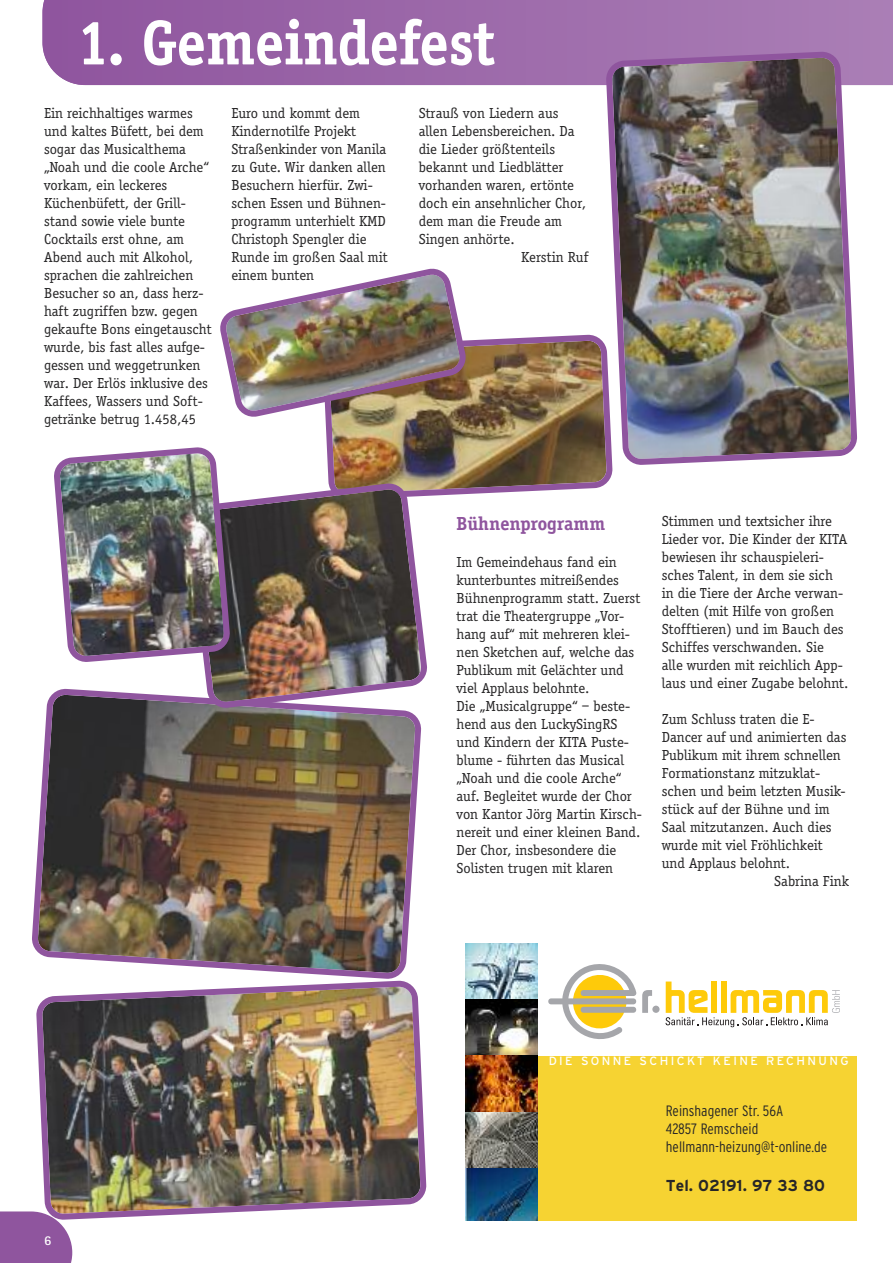
<style>
.page{position:relative;width:893px;height:1263px;background:#fff}
.page>*{position:absolute;margin:0;border:0;box-sizing:border-box;transform-origin:0 0}
.t1{font:700 64.95px "Officina Serif";color:#fff;scale:.94 1}
.t2{font:700 19.5px "Officina Serif";color:#8f559e}
.t3{font:700 15.9px "Interstate";color:#272627}
.t4{font:15px/18px "Officina Serif";color:#272627}
.t5{font:300 condensed 15px/18px "Interstate";color:#272627}
.t6{font:700 13.5px "Rotis Sans Serif";color:#fff}
.t7{font:12px "Interstate";letter-spacing:.2em;color:#fff}
</style>
<div class="page">
<div style="left:0;top:1211px;width:72px;height:52px;background:#8f559e"></div>
<div style="left:538px;top:1056px;width:319px;height:164px;background:#f6d332"></div>
<div style="left:652px;top:1006px;width:8px;height:7px;background:#a5a6aa;border-radius:50%"></div>
<svg style="left:665px;top:981px;width:175px;height:46px"></svg>
<svg style="left:548px;top:964px;width:104px;height:75px"></svg>
<img style="left:466px;top:943px;width:72px;height:225px">
<img style="left:466px;top:1000px;width:72px;height:55px">
<img style="left:466px;top:1056px;width:72px;height:55px">
<svg style="left:466px;top:1112px;width:72px;height:55px;background:#78766e"></svg>
<svg style="left:466px;top:1168px;width:72px;height:52px;background:#114773"></svg>
<svg style="left:43px;top:0;width:850px;height:85px;background:#9c68a9"></svg>
<img style="left:606px;top:51px;width:251px;height:414px">
<svg style="left:607px;top:334px;width:6px;height:149px"></svg>
<img style="left:32px;top:688px;width:390px;height:291px">
<img style="left:36px;top:980px;width:391px;height:240px">
<img style="left:187px;top:663px;width:240px;height:46px">
<img style="left:54px;top:267px;width:553px;height:396px">
<h1 class="t1" style="left:77px;top:4px;width:445px">1. Gemeindefest</h1>
<p class="t4" style="left:44px;top:104px;width:169px">Ein reichhaltiges warmes und kaltes Büfett, bei dem sogar das Musicalthema „Noah und die coole Arche“ vorkam, ein leckeres<br>Küchenbüfett, der Grill&shy;stand sowie viele bunte<br>Cocktails erst ohne, am<br>Abend auch mit Alkohol, sprachen die zahlreichen<br>Besucher so an, dass herz&shy;haft zugriffen bzw. gegen gekaufte Bons eingetauscht wurde, bis fast alles aufge&shy;gessen und weggetrunken war. Der Erlös inklusive des<br>Kaffees, Wassers und Soft&shy;getränke betrug 1.458,45</p>
<p class="t4" style="left:231px;top:104px;width:158px">Euro und kommt dem<br>Kindernotilfe Projekt<br>Straßenkinder von Manila zu Gute. Wir danken allen<br>Besuchern hierfür. Zwi&shy;schen Essen und Bühnen&shy;programm unterhielt KMD<br>Christoph Spengler die<br>Runde im großen Saal mit einem bunten</p>
<p class="t4" style="left:419px;top:104px;width:141px">Strauß von Liedern aus</p>
<p class="t4" style="left:419px;top:122px;width:158px">allen Lebensbereichen. Da</p>
<p class="t4" style="left:419px;top:140px;width:138px">die Lieder größtenteils</p>
<p class="t4" style="left:419px;top:158px;width:146px">bekannt und Liedblätter</p>
<p class="t4" style="left:419px;top:176px;width:157px">vorhanden waren, ertönte</p>
<p class="t4" style="left:419px;top:194px;width:169px">doch ein ansehnlicher Chor,</p>
<p class="t4" style="left:419px;top:212px;width:145px">dem man die Freude am</p>
<p class="t4" style="left:419px;top:230px;width:97px">Singen anhörte.</p>
<p class="t4" style="left:521px;top:248px;width:68px">Kerstin Ruf</p>
<h2 class="t2" style="left:456px;top:511px;width:150px">Bühnenprogramm</h2>
<p class="t4" style="left:456px;top:552px;width:187px">Im Gemeindehaus fand ein kunterbuntes mitreißendes<br>Bühnenprogramm statt. Zuerst trat die Theatergruppe „Vor&shy;hang auf“ mit mehreren klei&shy;nen Sketchen auf, welche das<br>Publikum mit Gelächter und viel Applaus belohnte.<br>Die „Musicalgruppe“ – beste&shy;hend aus den LuckySingRS und Kindern der KITA Puste&shy;blume - führten das Musical „Noah und die coole Arche“ auf. Begleitet wurde der Chor von Kantor Jörg Martin Kirsch&shy;nereit und einer kleinen Band.<br>Der Chor, insbesondere die<br>Solisten trugen mit klaren</p>
<p class="t4" style="left:662px;top:512px;width:188px">Stimmen und textsicher ihre<br>Lieder vor. Die Kinder der KITA bewiesen ihr schauspieleri&shy;sches Talent, in dem sie sich in die Tiere der Arche verwan&shy;delten (mit Hilfe von großen<br>Stofftieren) und im Bauch des<br>Schiffes verschwanden. Sie alle wurden mit reichlich App&shy;laus und einer Zugabe belohnt.</p>
<p class="t4" style="left:662px;top:710px;width:155px">Zum Schluss traten die E-</p>
<p class="t4" style="left:662px;top:728px;width:186px">Dancer auf und animierten das</p>
<p class="t4" style="left:662px;top:746px;width:181px">Publikum mit ihrem schnellen</p>
<p class="t4" style="left:662px;top:764px;width:160px">Formationstanz mitzuklat-</p>
<p class="t4" style="left:662px;top:782px;width:185px">schen und beim letzten Musik-</p>
<p class="t4" style="left:662px;top:800px;width:169px">stück auf der Bühne und im</p>
<p class="t4" style="left:662px;top:818px;width:171px">Saal mitzutanzen. Auch dies</p>
<p class="t4" style="left:662px;top:836px;width:163px">wurde mit viel Fröhlichkeit</p>
<p class="t4" style="left:662px;top:854px;width:130px">und Applaus belohnt.</p>
<p class="t4" style="left:774px;top:872px;width:76px">Sabrina Fink</p>
<p class="t7" style="left:549px;top:1054px;width:301px">DIE SONNE SCHICKT KEINE RECHNUNG</p>
<p class="t6" style="left:44px;top:1235px;width:9px">6</p>
<p class="t5" style="left:666px;top:1102px;width:163px">Reinshagener Str. 56A<br>42857 Remscheid hellmann-heizung@t-online.de</p>
<p class="t3" style="left:666px;top:1177px;width:161px">Tel. 02191. 97 33 80</p>
</div>
